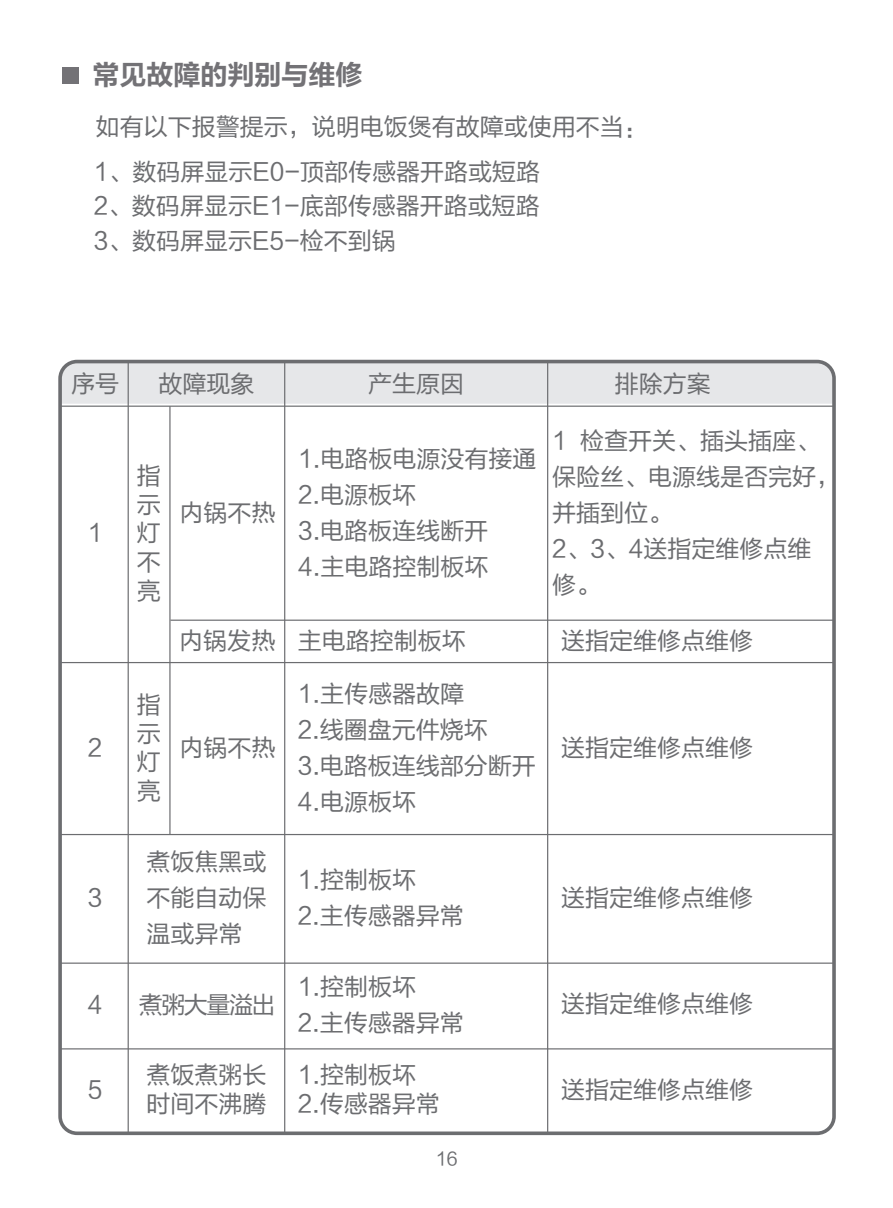
<style>
.page{position:relative;width:893px;height:1208px;background:#fff}
.page>*{position:absolute;margin:0;border:0;box-sizing:border-box;transform-origin:0 0}
.t1{font:27px "FZLTCHJW GB1 0";color:#737276}
.t2{font:24px/36px "FZLTHJW GB1 0";color:#6c6d70}
.t3{font:18px "FZLTHJW GB1 0";color:#6c6d70}
</style>
<div class="page">
<div style="left:63px;top:365px;width:768px;height:39px;background:#e6e7e9"></div>
<div style="left:62px;top:67px;width:17px;height:17px;background:#737276"></div>
<div style="left:58px;top:360px;width:778px;height:775px;border:4px solid #6c6d70;border-radius:17px"></div>
<hr style="left:128px;top:361px;width:1px;height:772px;background:#6c6d70">
<hr style="left:169px;top:406px;width:2px;height:428px;background:#6c6d70">
<hr style="left:284px;top:361px;width:1px;height:772px;background:#6c6d70">
<hr style="left:547px;top:361px;width:1px;height:771px;background:#6c6d70">
<hr style="left:60px;top:405px;width:773px;height:2px;background:#6c6d70">
<hr style="left:170px;top:619px;width:663px;height:2px;background:#6c6d70">
<hr style="left:60px;top:662px;width:773px;height:1px;background:#6c6d70">
<hr style="left:61px;top:834px;width:772px;height:1px;background:#6c6d70">
<hr style="left:61px;top:962px;width:773px;height:1px;background:#6c6d70">
<hr style="left:61px;top:1048px;width:773px;height:1px;background:#6c6d70">
<p class="t1" style="left:93px;top:61px;width:272px">常见故障的判别与维修</p>
<p class="t2" style="left:94px;top:106px;width:556px;line-height:44.1px">如有以下报警提示，说明电饭煲有故障或使用不当：<br>1、数码屏显示E0-顶部传感器开路或短路</p>
<p class="t2" style="left:94px;top:189px;width:447px;line-height:34.5px">2、数码屏显示E1-底部传感器开路或短路<br>3、数码屏显示E5-检不到锅</p>
<p class="t2" style="left:71px;top:366px;width:49px">序号</p>
<p class="t2" style="left:158px;top:366px;width:97px">故障现象</p>
<p class="t2" style="left:88px;top:515px;width:16px">1</p>
<p class="t2" style="left:137px;top:461px;width:25px;line-height:28.8px;text-align:justify">指示灯不亮</p>
<p class="t2" style="left:180px;top:495px;width:97px">内锅不热</p>
<p class="t2" style="left:368px;top:366px;width:97px">产生原因</p>
<p class="t2" style="left:615px;top:366px;width:97px">排除方案</p>
<p class="t2" style="left:298px;top:441px;width:240px">1.电路板电源没有接通<br>2.电源板坏<br>3.电路板连线断开<br>4.主电路控制板坏</p>
<p class="t2" style="left:552px;top:423px;width:290px">1 检查开关、插头插座、保险丝、电源线是否完好，并插到位。<br>2、3、4送指定维修点维修。</p>
<p class="t2" style="left:179px;top:623px;width:288px">内锅发热 主电路控制板坏</p>
<p class="t2" style="left:561px;top:623px;width:193px">送指定维修点维修</p>
<p class="t2" style="left:88px;top:730px;width:16px">2</p>
<p class="t2" style="left:137px;top:690px;width:25px;line-height:28.8px;text-align:justify">指示灯亮</p>
<p class="t2" style="left:179px;top:730px;width:97px">内锅不热</p>
<p class="t2" style="left:298px;top:676px;width:239px">1.主传感器故障<br>2.线圈盘元件烧坏<br>3.电路板连线部分断开<br>4.电源板坏</p>
<p class="t2" style="left:561px;top:730px;width:193px">送指定维修点维修</p>
<p class="t2" style="left:88px;top:880px;width:16px">3</p>
<p class="t2" style="left:146px;top:844px;width:121px;text-align:justify">煮饭焦黑或不能自动保温或异常</p>
<p class="t2" style="left:298px;top:862px;width:167px">1.控制板坏<br>2.主传感器异常</p>
<p class="t2" style="left:561px;top:880px;width:193px">送指定维修点维修</p>
<p class="t2" style="left:88px;top:987px;width:16px">4</p>
<p class="t2" style="left:139px;top:987px;width:138px">煮粥大量溢出</p>
<p class="t2" style="left:298px;top:969px;width:167px">1.控制板坏<br>2.主传感器异常</p>
<p class="t2" style="left:561px;top:985px;width:193px">送指定维修点维修</p>
<p class="t2" style="left:146px;top:1061px;width:122px;line-height:28.8px">煮饭煮粥长时间不沸腾</p>
<p class="t2" style="left:298px;top:1061px;width:143px;line-height:28.8px">1.控制板坏<br>2.传感器异常</p>
<p class="t2" style="left:88px;top:1071px;width:16px">5</p>
<p class="t2" style="left:561px;top:1071px;width:193px">送指定维修点维修</p>
<p class="t3" style="left:436px;top:1148px;width:23px">16</p>
</div>
